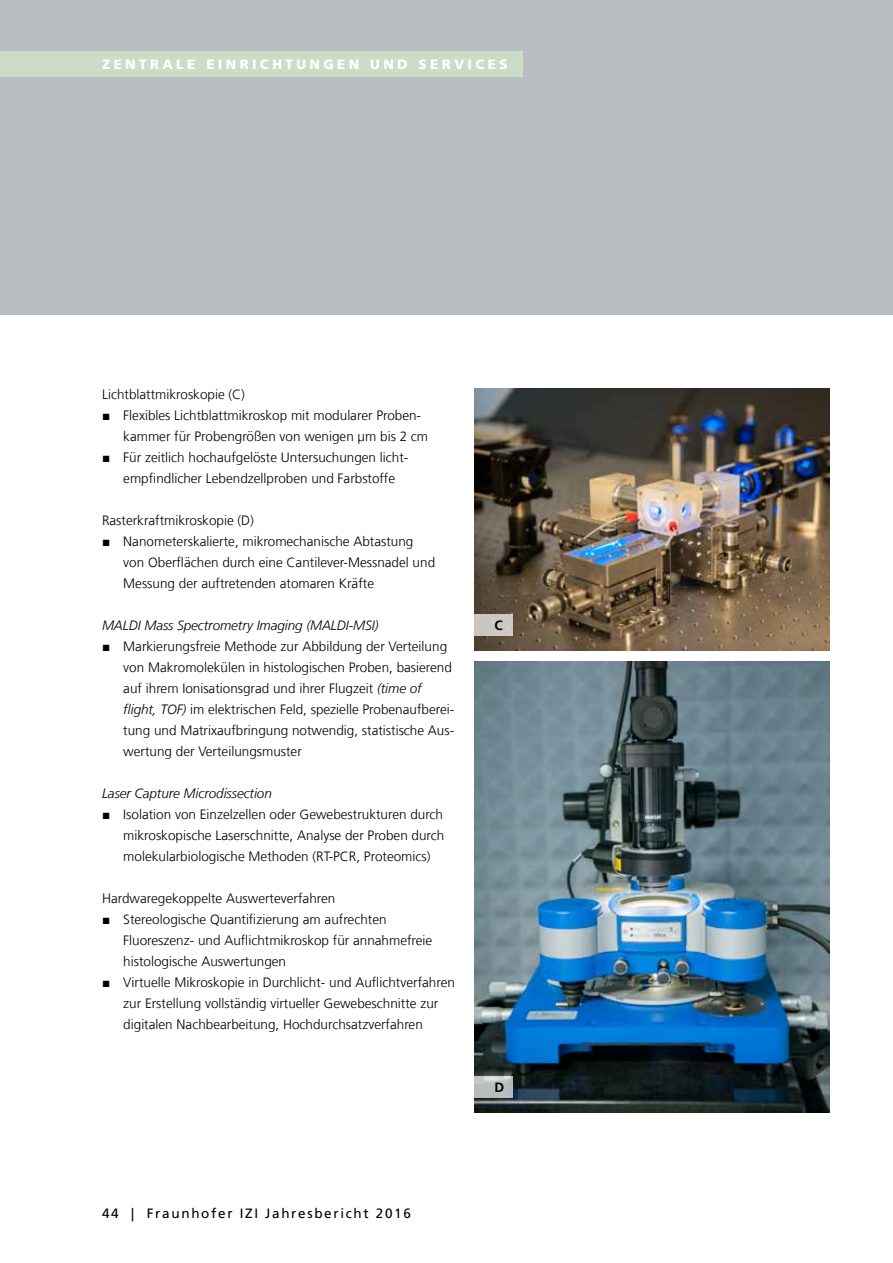
<style>
.page{position:relative;width:893px;height:1263px;background:#fff}
.page>*{position:absolute;margin:0;border:0;box-sizing:border-box;transform-origin:0 0}
.t1{font:300 13.5px/21px "Frutiger LT Com";color:#000}
.t2{font:italic 300 13.5px "Frutiger LT Com";letter-spacing:-.005em;color:#000}
.t3{font:13.5px "Frutiger LT Com";letter-spacing:.125em;color:#000}
.t4{font:900 13.5px "Frutiger LT Com";letter-spacing:.25em;color:#fff}
.t5{font:700 13.5px "Frutiger LT Com";color:#000}
.s1{font-family:"Arial";font-weight:400}
.s2{font-style:italic}
</style>
<div class="page">
<div style="left:0;top:0;width:893px;height:315px;background:#bbbec1"></div>
<div style="left:0;top:51px;width:523px;height:26px;background:#cddcc5"></div>
<img style="left:474px;top:388px;width:355px;height:263px">
<div style="left:474px;top:614px;width:38px;height:21px;background:#cbc7c2"></div>
<img style="left:474px;top:662px;width:355px;height:451px">
<svg style="left:474px;top:1076px;width:38px;height:21px"></svg>
<p class="t4" style="left:102px;top:56px;width:407px">ZENTRALE EINRICHTUNGEN UND SERVICES</p>
<p class="t1" style="left:102px;top:384px;width:145px">Lichtblattmikroskopie (C)</p>
<p class="t1" style="left:123px;top:405px;width:306px;text-indent:-21px"><span class="s1">■</span> Flexibles Lichtblattmikroskop mit modularer Proben&shy;kammer für Probengrößen von wenigen µm bis 2 cm</p>
<p class="t1" style="left:123px;top:447px;width:285px;text-indent:-21px"><span class="s1">■</span> Für zeitlich hochaufgelöste Untersuchungen licht&shy;empfindlicher Lebendzellproben und Farbstoffe</p>
<p class="t1" style="left:102px;top:510px;width:154px">Rasterkraftmikroskopie (D)</p>
<p class="t1" style="left:123px;top:531px;width:313px;text-indent:-21px"><span class="s1">■</span> Nanometerskalierte, mikromechanische Abtastung von Oberflächen durch eine Cantilever-Messnadel und<br>Messung der auftretenden atomaren Kräfte</p>
<p class="t2" style="left:102px;top:617px;width:278px">MALDI Mass Spectrometry Imaging (MALDI-MSI)</p>
<p class="t1" style="left:123px;top:636px;width:332px;text-indent:-21px"><span class="s1">■</span> Markierungsfreie Methode zur Abbildung der Verteilung von Makromolekülen in histologischen Proben, basierend auf ihrem Ionisationsgrad und ihrer Flugzeit <span class="s2">(time of flight, TOF)</span> im elektrischen Feld, spezielle Probenaufberei&shy;tung und Matrixaufbringung notwendig, statistische Aus&shy;wertung der Verteilungsmuster</p>
<p class="t2" style="left:102px;top:785px;width:171px">Laser Capture Microdissection</p>
<p class="t1" style="left:123px;top:804px;width:323px;text-align:justify;text-indent:-21px"><span class="s1">■</span> Isolation von Einzelzellen oder Gewebestrukturen durch mikroskopische Laserschnitte, Analyse der Proben durch molekularbiologische Methoden (RT-PCR, Proteomics)</p>
<p class="t1" style="left:102px;top:888px;width:235px">Hardwaregekoppelte Auswerteverfahren</p>
<p class="t1" style="left:123px;top:909px;width:311px;text-indent:-21px"><span class="s1">■</span> Stereologische Quantifizierung am aufrechten<br>Fluoreszenz- und Auflichtmikroskop für annahmefreie histologische Auswertungen</p>
<p class="t1" style="left:123px;top:972px;width:333px;text-indent:-21px"><span class="s1">■</span> Virtuelle Mikroskopie in Durchlicht- und Auflichtverfahren zur Erstellung vollständig virtueller Gewebeschnitte zur digitalen Nachbearbeitung, Hochdurchsatzverfahren</p>
<p class="t5" style="left:495px;top:617px;width:10px">C</p>
<p class="t5" style="left:495px;top:1079px;width:11px">D</p>
<p class="t3" style="left:102px;top:1205px;width:310px">44 | Fraunhofer IZI Jahresbericht 2016</p>
</div>
